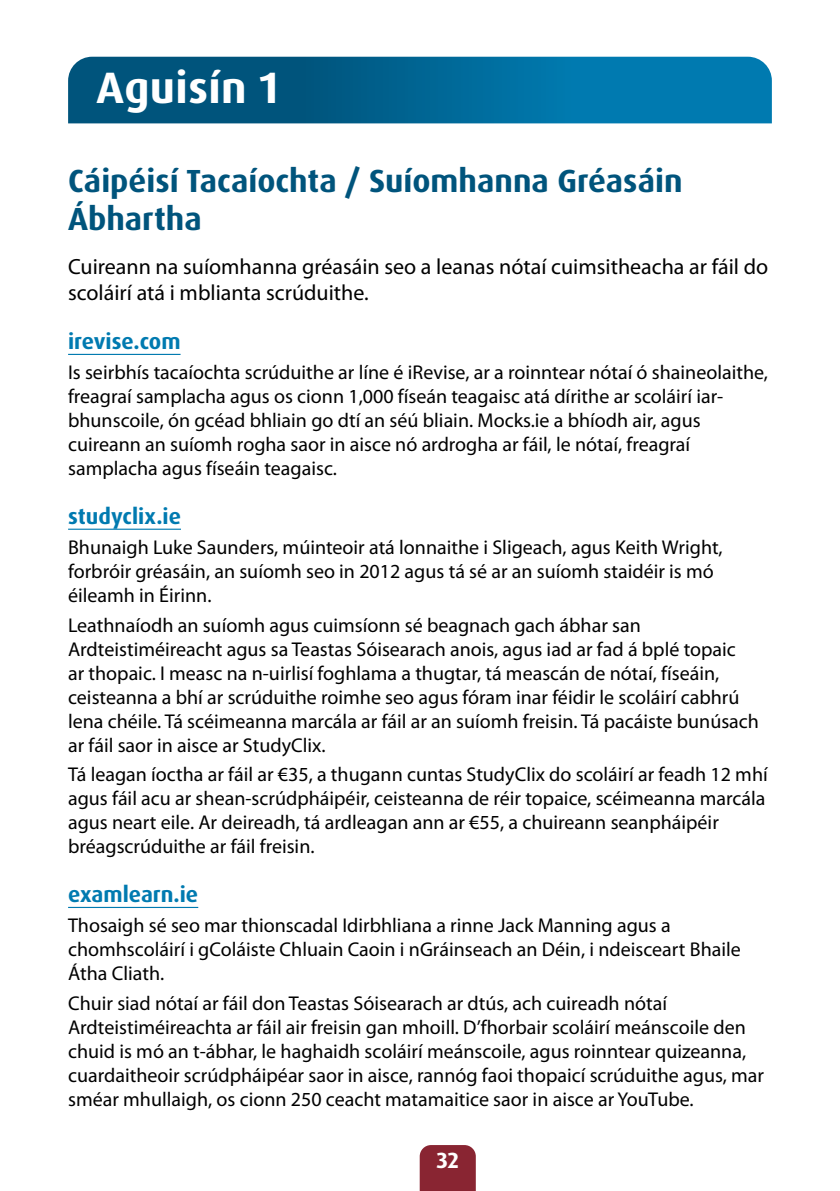
<style>
.page{position:relative;width:840px;height:1191px;background:#fff}
.page>*{position:absolute;margin:0;border:0;box-sizing:border-box;transform-origin:0 0}
.t1{font:700 44px "Dax Pro";letter-spacing:.01em;color:#fff}
.t2{font:700 32px/38.4px "Dax Pro";color:#00547c}
.t3{font:22px/26.4px "Myriad Pro";color:#000}
.t4{font:700 22px "Dax Pro";color:#007ab0}
.t5{font:700 22px "Dax Pro";color:#fff}
.t6{font:20px/24px "Myriad Pro";color:#000}
</style>
<div class="page">
<svg style="left:68px;top:57px;width:703px;height:66px"></svg>
<hr style="left:68px;top:354px;width:112px;height:1px;background:#007ab0">
<hr style="left:68px;top:528px;width:113px;height:2px;background:#007ab0">
<hr style="left:68px;top:907px;width:130px;height:1px;background:#007ab0">
<div style="left:419px;top:1145px;width:56px;height:46px;background:#892532"></div>
<h1 class="t1" style="left:96px;top:59px;width:183px">Aguisín 1</h1>
<h2 class="t2" style="left:68px;top:162px;width:615px">Cáipéisí Tacaíochta / Suíomhanna Gréasáin<br>Ábhartha</h2>
<p class="t3" style="left:68px;top:253px;width:701px">Cuireann na suíomhanna gréasáin seo a leanas nótaí cuimsitheacha ar fáil do scoláirí atá i mblianta scrúduithe.</p>
<p class="t4" style="left:68px;top:327px;width:114px">irevise.com</p>
<p class="t6" style="left:68px;top:360px;width:701px">Is seirbhís tacaíochta scrúduithe ar líne é iRevise, ar a roinntear nótaí ó shaineolaithe, freagraí samplacha agus os cionn 1,000 físeán teagaisc atá dírithe ar scoláirí iar&shy;bhunscoile, ón gcéad bhliain go dtí an séú bliain. Mocks.ie a bhíodh air, agus cuireann an suíomh rogha saor in aisce nó ardrogha ar fáil, le nótaí, freagraí samplacha agus físeáin teagaisc.</p>
<p class="t4" style="left:68px;top:502px;width:114px">studyclix.ie</p>
<p class="t6" style="left:68px;top:535px;width:655px">Bhunaigh Luke Saunders, múinteoir atá lonnaithe i Sligeach, agus Keith Wright, forbróir gréasáin, an suíomh seo in 2012 agus tá sé ar an suíomh staidéir is mó éileamh in Éirinn.</p>
<p class="t6" style="left:68px;top:612px;width:692px">Leathnaíodh an suíomh agus cuimsíonn sé beagnach gach ábhar san Ardteistiméireacht agus sa Teastas Sóisearach anois, agus iad ar fad á bplé topaic<br>ar thopaic. I measc na n-uirlisí foghlama a thugtar, tá meascán de nótaí, físeáin, ceisteanna a bhí ar scrúduithe roimhe seo agus fóram inar féidir le scoláirí cabhrú lena chéile. Tá scéimeanna marcála ar fáil ar an suíomh freisin. Tá pacáiste bunúsach ar fáil saor in aisce ar StudyClix.</p>
<p class="t6" style="left:68px;top:762px;width:700px">Tá leagan íoctha ar fáil ar €35, a thugann cuntas StudyClix do scoláirí ar feadh 12 mhí agus fáil acu ar shean-scrúdpháipéir, ceisteanna de réir topaice, scéimeanna marcála agus neart eile. Ar deireadh, tá ardleagan ann ar €55, a chuireann seanpháipéir bréagscrúduithe ar fáil freisin.</p>
<p class="t4" style="left:68px;top:880px;width:132px">examlearn.ie</p>
<p class="t6" style="left:68px;top:913px;width:674px">Thosaigh sé seo mar thionscadal Idirbhliana a rinne Jack Manning agus a chomhscoláirí i gColáiste Chluain Caoin i nGráinseach an Déin, i ndeisceart Bhaile<br>Átha Cliath.</p>
<p class="t6" style="left:68px;top:990px;width:697px">Chuir siad nótaí ar fáil don Teastas Sóisearach ar dtús, ach cuireadh nótaí Ardteistiméireachta ar fáil air freisin gan mhoill. D’fhorbair scoláirí meánscoile den chuid is mó an t-ábhar, le haghaidh scoláirí meánscoile, agus roinntear quizeanna, cuardaitheoir scrúdpháipéar saor in aisce, rannóg faoi thopaicí scrúduithe agus, mar sméar mhullaigh, os cionn 250 ceacht matamaitice saor in aisce ar YouTube.</p>
<p class="t5" style="left:436px;top:1146px;width:24px">32</p>
</div>
